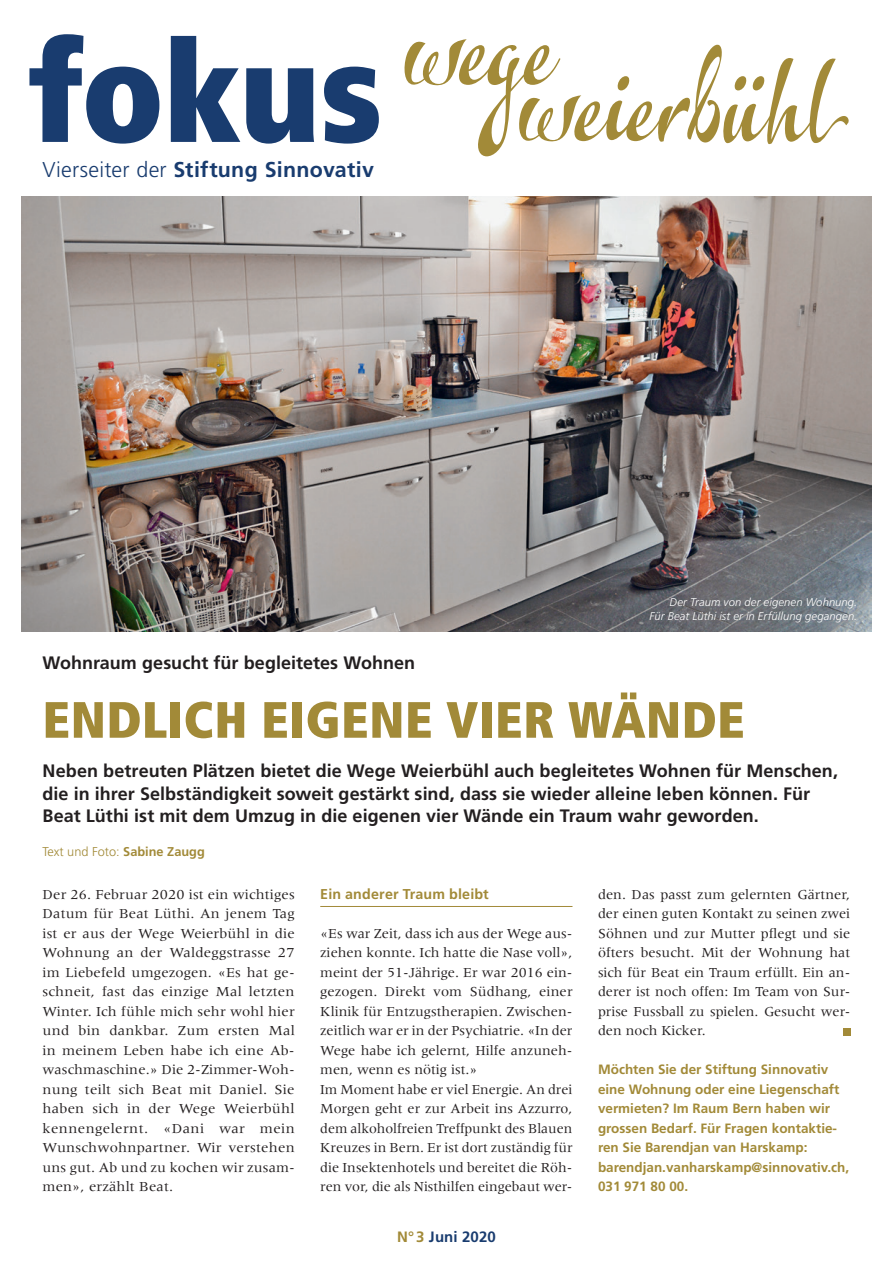
<style>
.page{position:relative;width:893px;height:1263px;background:#fff}
.page>*{position:absolute;margin:0;border:0;box-sizing:border-box;transform-origin:0 0}
.t1{font:900 condensed 141.3px "Frutiger";letter-spacing:-.015em;color:#193c6f}
.t2{font:900 condensed 51px "Frutiger";letter-spacing:.01em;color:#a28a38}
.t3{font:700 21.45px "Frutiger";letter-spacing:.015em;color:#193c6f}
.t4{font:700 18px/22.5px "Frutiger";letter-spacing:.005em;color:#231f20}
.t5{font:700 15px "Frutiger";letter-spacing:.01em;color:#193c6f}
.t6{font:14.25px/19.5px "Meridien";color:#231f20;text-align:justify}
.t7{font:700 14.25px "Frutiger";letter-spacing:.015em;color:#a28a38}
.t8{font:700 13.5px/19.5px "Frutiger";color:#a28a38}
.t9{font:300 12.75px "Frutiger";color:#a28a38}
.t10{font:italic 300 11.25px/14.2px "Frutiger";letter-spacing:.01em;color:#fff;text-align:right}
.s1{font-weight:300}
.s2{font-weight:700}
.s3{color:#a28a38}
</style>
<div class="page">
<svg style="left:404px;top:39px;width:445px;height:117px"></svg>
<img style="left:21px;top:197px;width:851px;height:435px">
<hr style="left:320px;top:906px;width:252px;height:1px;background:#a28a38">
<div style="left:843px;top:1028px;width:7px;height:7px;background:#a28a38"></div>
<h1 class="t1" style="left:28px;top:6px;width:356px">fokus</h1>
<h3 class="t3" style="left:43px;top:157px;width:333px"><span class="s1">Vierseiter der</span> Stiftung Sinnovativ</h3>
<p class="t10" style="left:649px;top:595px;width:209px">Der Traum von der eigenen Wohnung.<br>Für Beat Lüthi ist er in Erfüllung gegangen.</p>
<p class="t4" style="left:43px;top:651px;width:374px">Wohnraum gesucht für begleitetes Wohnen</p>
<h2 class="t2" style="left:43px;top:689px;width:703px">ENDLICH EIGENE VIER WÄNDE</h2>
<p class="t4" style="left:43px;top:759px;width:797px">Neben betreuten Plätzen bietet die Wege Weierbühl auch begleitetes Wohnen für Menschen, die in ihrer Selbständigkeit soweit gestärkt sind, dass sie wieder alleine leben können. Für<br>Beat Lüthi ist mit dem Umzug in die eigenen vier Wände ein Traum wahr geworden.</p>
<p class="t9" style="left:43px;top:845px;width:164px">Text und Foto: <span class="s2">Sabine Zaugg</span></p>
<p class="t6" style="left:43px;top:884px;width:254px">Der 26. Februar 2020 ist ein wichtiges Datum für Beat Lüthi. An jenem Tag ist er aus der Wege Weierbühl in die Wohnung an der Waldeggstrasse 27 im Liebefeld umgezogen. «Es hat ge&shy;schneit, fast das einzige Mal letzten Winter. Ich fühle mich sehr wohl hier und bin dankbar. Zum ersten Mal in meinem Leben habe ich eine Ab&shy;waschmaschine.» Die 2-Zimmer-Woh&shy;nung teilt sich Beat mit Daniel. Sie haben sich in der Wege Weierbühl kennengelernt. «Dani war mein Wunschwohnpartner. Wir verstehen uns gut. Ab und zu kochen wir zusam&shy;men», erzählt Beat.</p>
<p class="t7" style="left:320px;top:885px;width:170px">Ein anderer Traum bleibt</p>
<p class="t6" style="left:598px;top:884px;width:254px">den. Das passt zum gelernten Gärtner, der einen guten Kontakt zu seinen zwei Söhnen und zur Mutter pflegt und sie öfters besucht. Mit der Wohnung hat sich für Beat ein Traum erfüllt. Ein an&shy;derer ist noch offen: Im Team von Sur&shy;prise Fussball zu spielen. Gesucht wer&shy;den noch Kicker.</p>
<p class="t8" style="left:598px;top:1060px;width:253px">Möchten Sie der Stiftung Sinnovativ eine Wohnung oder eine Liegenschaft vermieten? Im Raum Bern haben wir grossen Bedarf. Für Fragen kontaktie&shy;ren Sie Barendjan van Harskamp: barendjan.vanharskamp@sinnovativ.ch, 031 971 80 00.</p>
<p class="t6" style="left:320px;top:923px;width:254px;text-align:left">«Es war Zeit, dass ich aus der Wege aus&shy;ziehen konnte. Ich hatte die Nase voll», meint der 51-Jährige. Er war 2016 ein&shy;gezogen. Direkt vom Südhang, einer Klinik für Entzugstherapien. Zwischen&shy;zeitlich war er in der Psychiatrie. «In der Wege habe ich gelernt, Hilfe anzuneh&shy;men, wenn es nötig ist.»<br>Im Moment habe er viel Energie. An drei Morgen geht er zur Arbeit ins Azzurro, dem alkoholfreien Treffpunkt des Blauen Kreuzes in Bern. Er ist dort zuständig für die Insektenhotels und bereitet die Röh&shy;ren vor, die als Nisthilfen eingebaut wer-</p>
<p class="t5" style="left:397px;top:1228px;width:100px"><span class="s3">N°3</span> Juni 2020</p>
</div>
